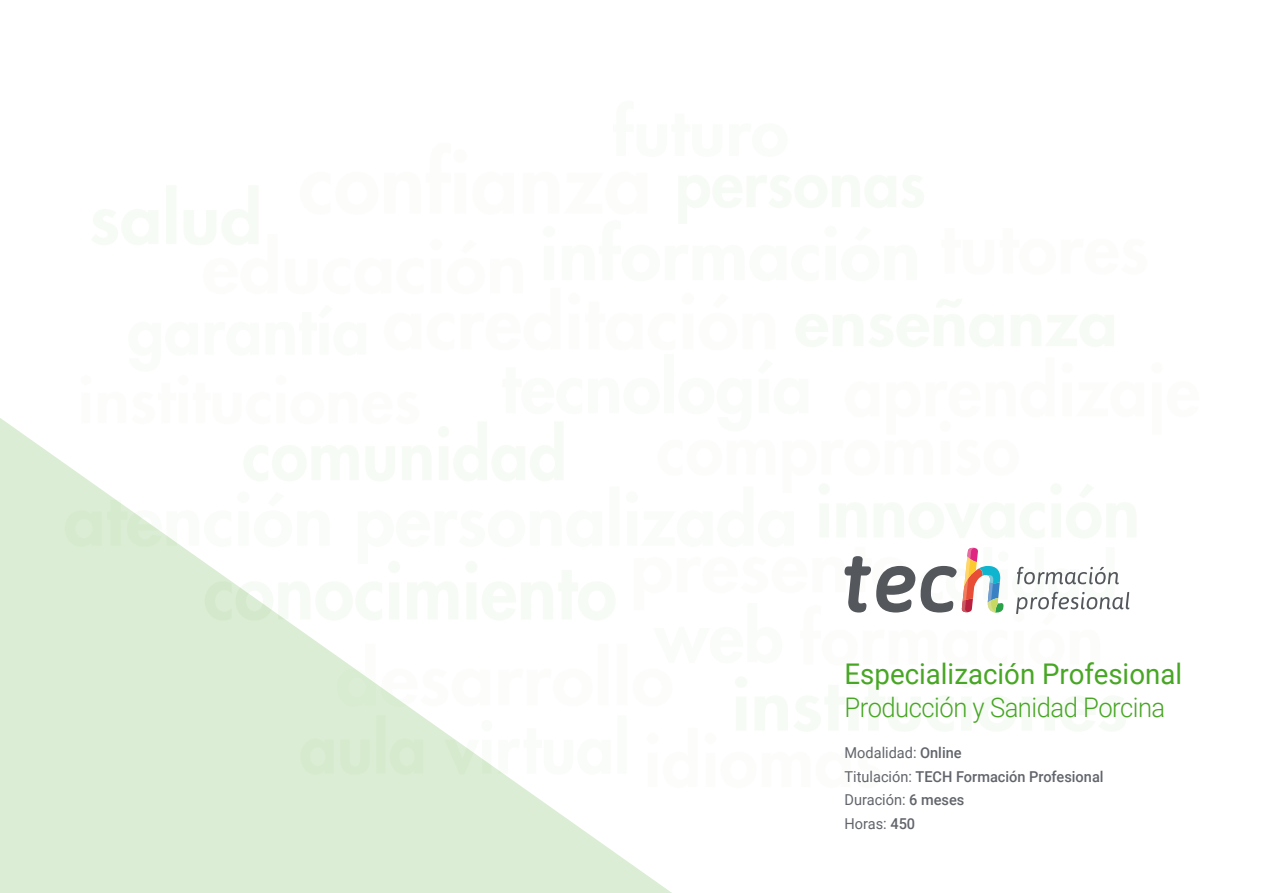
<style>
.page{position:relative;width:1263px;height:893px;background:#fff}
.page>*{position:absolute;margin:0;border:0;box-sizing:border-box;transform-origin:0 0}
.t1{font:28.5px "Roboto";color:#48a625}
.t2{font:300 27px "Roboto";letter-spacing:-.02em;color:#48a625;scale:.95 1}
.t3{font:500 15px/23.7px "Roboto";color:#61646a}
.s1{font-weight:400}
</style>
<div class="page">
<svg style="left:0;top:418px;width:672px;height:475px;background:#deeed8"></svg>
<svg style="left:65px;top:418px;width:1065px;height:370px"></svg>
<h1 class="t1" style="left:844px;top:654px;width:339px">Especialización Profesional</h1>
<h2 class="t2" style="left:844px;top:689px;width:339px">Producción y Sanidad Porcina</h2>
<p class="t3" style="left:844px;top:740px;width:261px"><span class="s1">Modalidad:</span> Online<br><span class="s1">Titulación:</span> TECH Formación Profesional<br><span class="s1">Duración:</span> 6 meses<br><span class="s1">Horas:</span> 450</p>
</div>
